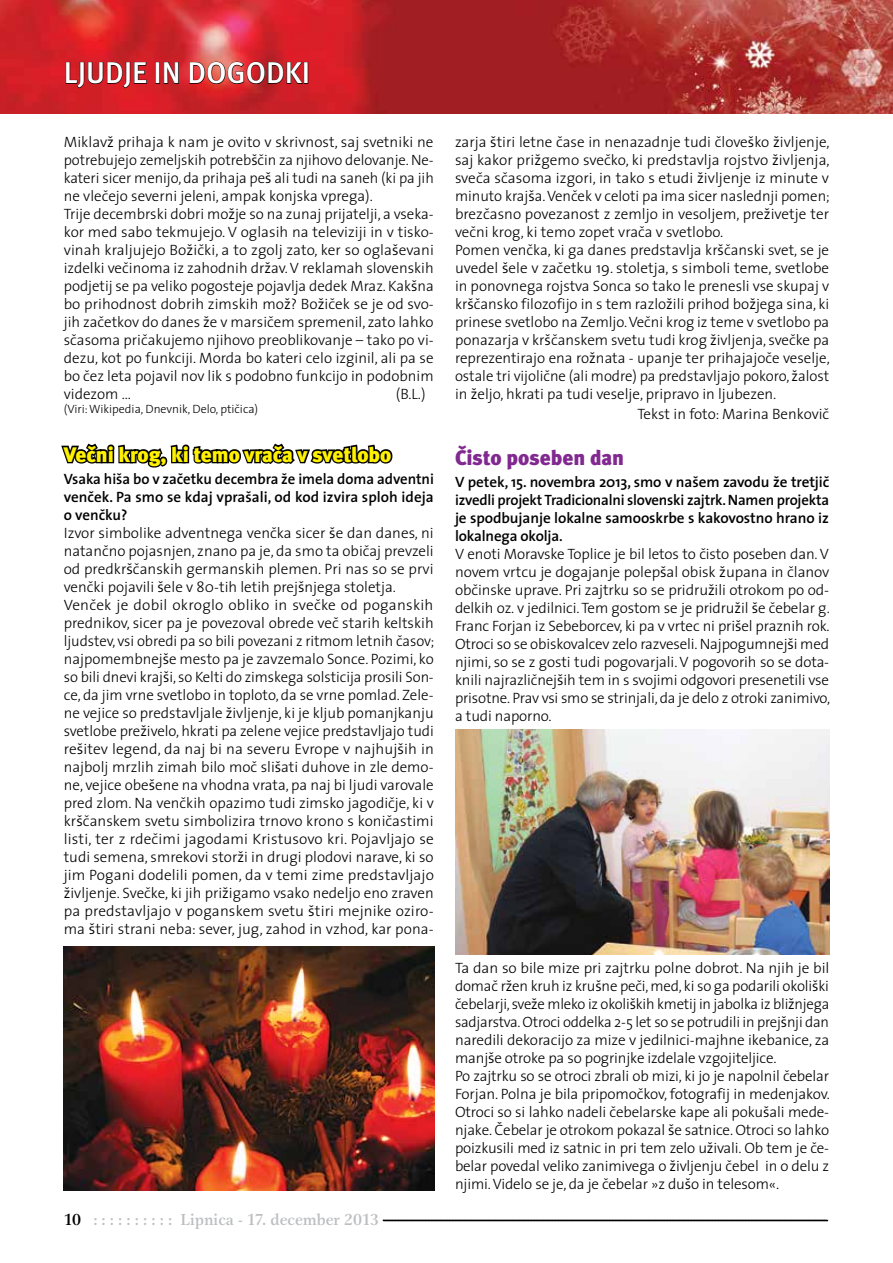
<style>
.page{position:relative;width:893px;height:1263px;background:#fff}
.page>*{position:absolute;margin:0;border:0;box-sizing:border-box;transform-origin:0 0}
.t1{font:30px "Meta Medium CE";color:#fff}
.t2{font:21px "Meta Black CELF";letter-spacing:-.005em;color:#fff200}
.t3{font:21px "Meta Black CELF";letter-spacing:-.005em;color:#812990}
.t4{font:500 16.5px "Gamma Itc TEE";color:#bcbec0}
.t5{font:300 15px/18px "The Sans OT";color:#000}
.t6{font:600 15px/18px "The Sans OT";letter-spacing:-.005em;color:#000;text-align:justify}
.t7{font:300 12px "The Sans OT";color:#000}
.s1{color:#000}
</style>
<div class="page">
<img style="left:0;top:0;width:893px;height:114px">
<svg style="left:65px;top:62px;width:82px;height:27px;background:#a5181e"></svg>
<div style="left:156px;top:62px;width:4px;height:22px;border:1px solid #000"></div>
<svg style="left:164px;top:0;width:15px;height:84px"></svg>
<svg style="left:189px;top:61px;width:114px;height:23px;background:#a42c2c"></svg>
<div style="left:304px;top:62px;width:4px;height:22px;border:1px solid #000"></div>
<svg style="left:382px;top:1219px;width:446px;height:2px"></svg>
<svg style="left:61px;top:443px;width:332px;height:25px"></svg>
<img style="left:64px;top:946px;width:371px;height:245px">
<img style="left:455px;top:729px;width:374px;height:226px">
<h1 class="t1" style="left:64px;top:54px;width:248px">LJUDJE IN DOGODKI</h1>
<p class="t5" style="left:64px;top:132px;width:372px">Miklavž prihaja k nam je ovito v skrivnost, saj svetniki ne potrebujejo zemeljskih potrebščin za njihovo delovanje. Ne&shy;kateri sicer menijo, da prihaja peš ali tudi na saneh (ki pa jih ne vlečejo severni jeleni, ampak konjska vprega).<br>Trije decembrski dobri možje so na zunaj prijatelji, a vseka&shy;kor med sabo tekmujejo. V oglasih na televiziji in v tisko&shy;vinah kraljujejo Božički, a to zgolj zato, ker so oglaševani izdelki večinoma iz zahodnih držav. V reklamah slovenskih podjetij se pa veliko pogosteje pojavlja dedek Mraz. Kakšna bo prihodnost dobrih zimskih mož? Božiček se je od svo&shy;jih začetkov do danes že v marsičem spremenil, zato lahko sčasoma pričakujemo njihovo preoblikovanje – tako po vi&shy;dezu, kot po funkciji. Morda bo kateri celo izginil, ali pa se bo čez leta pojavil nov lik s podobno funkcijo in podobnim videzom …</p>
<p class="t5" style="left:396px;top:384px;width:31px">(B.L.)</p>
<p class="t7" style="left:64px;top:399px;width:196px">(Viri: Wikipedia, Dnevnik, Delo, ptičica)</p>
<h2 class="t2" style="left:64px;top:442px;width:329px">Večni krog, ki temo vrača v svetlobo</h2>
<p class="t6" style="left:64px;top:470px;width:372px">Vsaka hiša bo v začetku decembra že imela doma adventni venček. Pa smo se kdaj vprašali, od kod izvira sploh ideja o venčku?</p>
<p class="t5" style="left:64px;top:523px;width:372px">Izvor simbolike adventnega venčka sicer še dan danes, ni natančno pojasnjen, znano pa je, da smo ta običaj prevzeli od predkrščanskih germanskih plemen. Pri nas so se prvi venčki pojavili šele v 80-tih letih prejšnjega stoletja.<br>Venček je dobil okroglo obliko in svečke od poganskih prednikov, sicer pa je povezoval obrede več starih keltskih ljudstev, vsi obredi pa so bili povezani z ritmom letnih časov; najpomembnejše mesto pa je zavzemalo Sonce. Pozimi, ko so bili dnevi krajši, so Kelti do zimskega solsticija prosili Son&shy;ce, da jim vrne svetlobo in toploto, da se vrne pomlad. Zele&shy;ne vejice so predstavljale življenje, ki je kljub pomanjkanju svetlobe preživelo, hkrati pa zelene vejice predstavljajo tudi rešitev legend, da naj bi na severu Evrope v najhujših in najbolj mrzlih zimah bilo moč slišati duhove in zle demo&shy;ne, vejice obešene na vhodna vrata, pa naj bi ljudi varovale pred zlom. Na venčkih opazimo tudi zimsko jagodičje, ki v krščanskem svetu simbolizira trnovo krono s koničastimi listi, ter z rdečimi jagodami Kristusovo kri. Pojavljajo se tudi semena, smrekovi storži in drugi plodovi narave, ki so jim Pogani dodelili pomen, da v temi zime predstavljajo življenje. Svečke, ki jih prižigamo vsako nedeljo eno zraven pa predstavljajo v poganskem svetu štiri mejnike oziro&shy;ma štiri strani neba: sever, jug, zahod in vzhod, kar pona-</p>
<p class="t4" style="left:64px;top:1209px;width:317px"><span class="s1">10</span> : : : : : : : : : : Lipnica - 17. december 2013</p>
<p class="t5" style="left:455px;top:132px;width:376px">zarja štiri letne čase in nenazadnje tudi človeško življenje, saj kakor prižgemo svečko, ki predstavlja rojstvo življenja, sveča sčasoma izgori, in tako s etudi življenje iz minute v minuto krajša. Venček v celoti pa ima sicer naslednji pomen; brezčasno povezanost z zemljo in vesoljem, preživetje ter večni krog, ki temo zopet vrača v svetlobo.<br>Pomen venčka, ki ga danes predstavlja krščanski svet, se je uvedel šele v začetku 19. stoletja, s simboli teme, svetlobe in ponovnega rojstva Sonca so tako le prenesli vse skupaj v krščansko filozofijo in s tem razložili prihod božjega sina, ki prinese svetlobo na Zemljo. Večni krog iz teme v svetlobo pa ponazarja v krščanskem svetu tudi krog življenja, svečke pa reprezentirajo ena rožnata - upanje ter prihajajoče veselje, ostale tri vijolične (ali modre) pa predstavljajo pokoro, žalost in željo, hkrati pa tudi veselje, pripravo in ljubezen.</p>
<p class="t5" style="left:637px;top:404px;width:193px">Tekst in foto: Marina Benkovič</p>
<h2 class="t3" style="left:455px;top:445px;width:171px">Čisto poseben dan</h2>
<p class="t6" style="left:455px;top:472px;width:376px">V petek, 15. novembra 2013, smo v našem zavodu že tretjič izvedli projekt Tradicionalni slovenski zajtrk. Namen projekta je spodbujanje lokalne samooskrbe s kakovostno hrano iz lokalnega okolja.</p>
<p class="t5" style="left:455px;top:544px;width:377px;text-align:justify">V enoti Moravske Toplice je bil letos to čisto poseben dan. V novem vrtcu je dogajanje polepšal obisk župana in članov občinske uprave. Pri zajtrku so se pridružili otrokom po od&shy;delkih oz. v jedilnici. Tem gostom se je pridružil še čebelar g.<br>Franc Forjan iz Sebeborcev, ki pa v vrtec ni prišel praznih rok.<br>Otroci so se obiskovalcev zelo razveseli. Najpogumnejši med njimi, so se z gosti tudi pogovarjali. V pogovorih so se dota&shy;knili najrazličnejših tem in s svojimi odgovori presenetili vse prisotne. Prav vsi smo se strinjali, da je delo z otroki zanimivo, a tudi naporno.</p>
<p class="t5" style="left:455px;top:958px;width:376px">Ta dan so bile mize pri zajtrku polne dobrot. Na njih je bil domač ržen kruh iz krušne peči, med, ki so ga podarili okoliški čebelarji, sveže mleko iz okoliških kmetij in jabolka iz bližnjega sadjarstva. Otroci oddelka 2-5 let so se potrudili in prejšnji dan naredili dekoracijo za mize v jedilnici-majhne ikebanice, za manjše otroke pa so pogrinjke izdelale vzgojiteljice.<br>Po zajtrku so se otroci zbrali ob mizi, ki jo je napolnil čebelar Forjan. Polna je bila pripomočkov, fotografij in medenjakov.<br>Otroci so si lahko nadeli čebelarske kape ali pokušali mede&shy;njake. Čebelar je otrokom pokazal še satnice. Otroci so lahko poizkusili med iz satnic in pri tem zelo uživali. Ob tem je če&shy;belar povedal veliko zanimivega o življenju čebel in o delu z njimi. Videlo se je, da je čebelar »z dušo in telesom«.</p>
</div>
